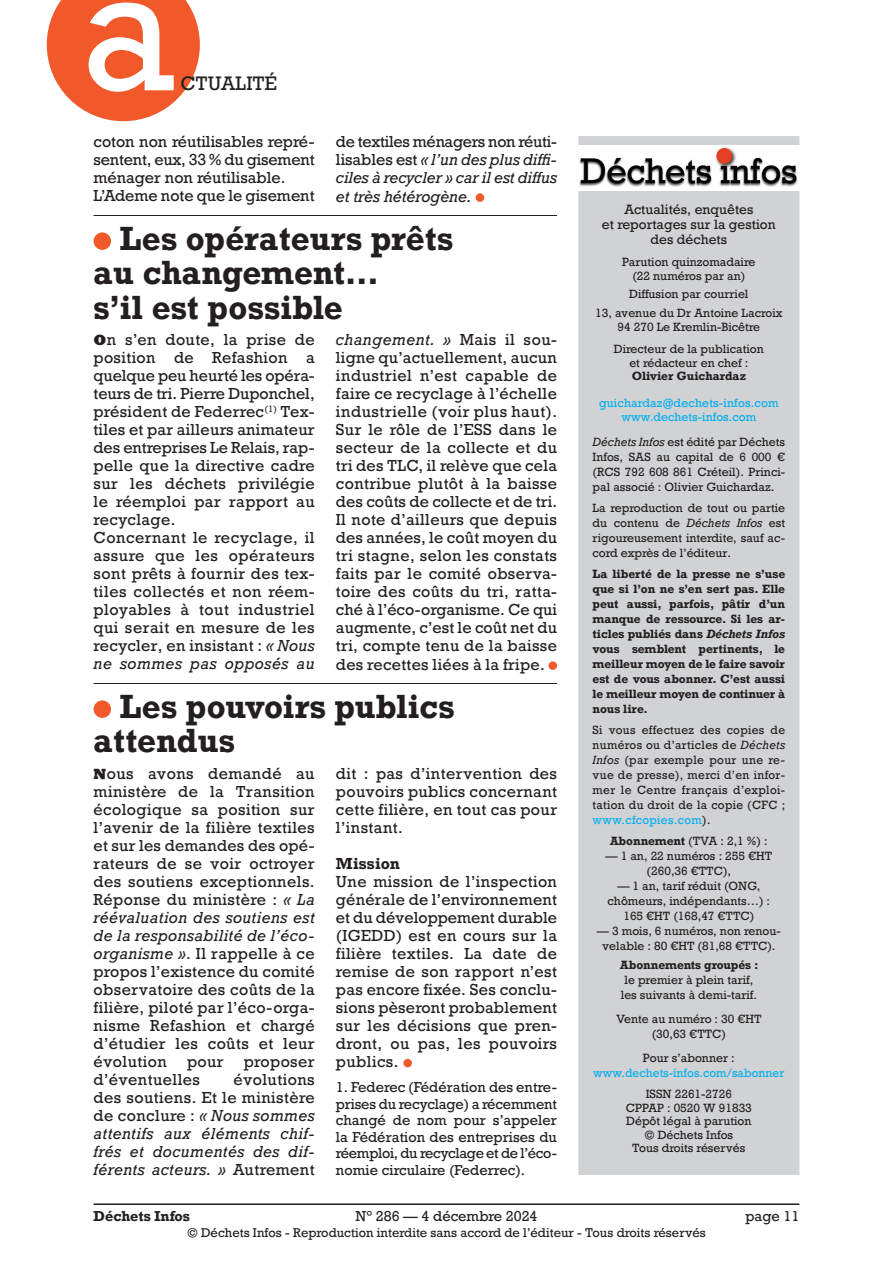
<style>
.page{position:relative;width:893px;height:1263px;background:#fff}
.page>*{position:absolute;margin:0;border:0;box-sizing:border-box;transform-origin:0 0}
.t1{font:166.5px "Rockwell";color:#fff}
.Texte_courant{font:700 31.5px/34.5px "Rockwell";letter-spacing:.01em;color:#231f20}
.t2{font:18.3px "Rockwell";color:#231f20}
.Texte_courant-2{font:15px/18px "Rockwell";letter-spacing:.025em;color:#231f20;text-align:justify}
.Texte_courant-3{font:italic 15px/18px "Rockwell";color:#231f20;text-align:justify}
.Texte_courant-4{font:15px "Rockwell";letter-spacing:-.005em;color:#231f20}
.Texte_courant-5{font:700 15px "Rockwell";letter-spacing:.015em;color:#231f20}
.Texte_courant-6{font:13.5px/16.5px "Rockwell";color:#231f20;text-align:justify}
.t3{font:700 13.5px "Rockwell";color:#231f20}
.t4{font:12.75px/15.3px "Rockwell";color:#231f20;text-align:center}
.t5{font:12px "Rockwell";color:#231f20}
.t6{font:11.25px/15px "Rockwell";color:#231f20;text-align:center}
.t7{font:700 11.25px/15px "Rockwell";color:#231f20;text-align:justify}
.Intertitre_petit{font:11.25px/15px "Rockwell";color:#00aeef;text-align:center}
.s1{font-style:normal}
.s2{font-family:"Rockwell Std";font-weight:800}
.s3{font-style:italic}
.s4{color:#00aeef}
.s5{font-weight:700}
.s6{color:#231f20}
</style>
<div class="page">
<hr style="left:94px;top:1203px;width:705px;height:2px;background:#231f20">
<div style="left:579px;top:137px;width:220px;height:1037px;background:#d1d2d4"></div>
<div style="left:578px;top:136px;width:221px;height:1039px;border:2px solid #d1d2d4"></div>
<div style="left:578px;top:185px;width:222px;height:6px;background:#fff"></div>
<img style="left:578px;top:145px;width:221px;height:42px">
<div style="left:476px;top:193px;width:8px;height:9px;background:#f1592a;border-radius:50%"></div>
<hr style="left:94px;top:215px;width:463px;height:1px;background:#231f20">
<div style="left:94px;top:232px;width:17px;height:18px;background:#f1592a;border-radius:50%"></div>
<div style="left:549px;top:661px;width:8px;height:9px;background:#f1592a;border-radius:50%"></div>
<hr style="left:94px;top:683px;width:463px;height:1px;background:#231f20">
<div style="left:94px;top:700px;width:17px;height:18px;background:#f1592a;border-radius:50%"></div>
<div style="left:403px;top:1059px;width:9px;height:8px;background:#f1592a;border-radius:50%"></div>
<svg style="left:47px;top:0;width:153px;height:121px;background:#f3734b"></svg>
<h1 class="t1" style="left:80px;top:-73px;width:98px">a</h1>
<p class="t2" style="left:180px;top:72px;width:98px">CTUALITÉ</p>
<p class="Texte_courant-3" style="left:336px;top:133px;width:223px"><span class="s1">de textiles ménagers non réuti&shy;lisables est</span> « l’un des plus diffi&shy;ciles à recycler » car il est diffus et très hétérogène.</p>
<p class="Texte_courant" style="left:94px;top:221px;width:361px;text-indent:26px">Les opérateurs prêts au changement…<br>s’il est possible</p>
<p class="Texte_courant-2" style="left:94px;top:331px;width:223px"><span class="s2">O</span>n s’en doute, la prise de position de Refashion a quelque peu heurté les opéra&shy;teurs de tri. Pierre Duponchel, président de Federrec<sup>(1)</sup> Tex&shy;tiles et par ailleurs animateur des entreprises Le Relais, rap&shy;pelle que la directive cadre sur les déchets privilégie le réemploi par rapport au recyclage.</p>
<p class="Texte_courant-2" style="left:94px;top:529px;width:223px">Concernant le recyclage, il assure que les opérateurs sont prêts à fournir des tex&shy;tiles collectés et non réem&shy;ployables à tout industriel qui serait en mesure de les recycler, en insistant : <span class="s3">« Nous ne sommes pas opposés au</span></p>
<p class="Texte_courant-2" style="left:94px;top:133px;width:223px">coton non réutilisables repré&shy;sentent, eux, 33 % du gisement ménager non réutilisable.</p>
<p class="Texte_courant-4" style="left:94px;top:187px;width:222px">L’Ademe note que le gisement</p>
<p class="Texte_courant-2" style="left:336px;top:331px;width:223px"><span class="s3">changement. »</span> Mais il sou&shy;ligne qu’actuellement, aucun industriel n’est capable de faire ce recyclage à l’échelle industrielle (voir plus haut).</p>
<p class="Texte_courant-2" style="left:336px;top:421px;width:223px">Sur le rôle de l’ESS dans le secteur de la collecte et du tri des TLC, il relève que cela contribue plutôt à la baisse des coûts de collecte et de tri.<br>Il note d’ailleurs que depuis des années, le coût moyen du tri stagne, selon les constats faits par le comité observa&shy;toire des coûts du tri, ratta&shy;ché à l’éco-organisme. Ce qui augmente, c’est le coût net du tri, compte tenu de la baisse des recettes liées à la fripe.</p>
<p class="Texte_courant" style="left:94px;top:689px;width:362px;text-indent:26px">Les pouvoirs publics attendus</p>
<p class="Texte_courant-2" style="left:94px;top:765px;width:223px"><span class="s2">N</span>ous avons demandé au ministère de la Transition écologique sa position sur l’avenir de la filière textiles et sur les demandes des opé&shy;rateurs de se voir octroyer des soutiens exceptionnels.<br>Réponse du ministère : <span class="s3">« La réévaluation des soutiens est de la responsabilité de l’éco&shy;organisme »</span>. Il rappelle à ce propos l’existence du comité observatoire des coûts de la filière, piloté par l’éco-orga&shy;nisme Refashion et chargé d’étudier les coûts et leur évolution</p>
<p class="Texte_courant-2" style="left:336px;top:765px;width:223px">dit : pas d’intervention des pouvoirs publics concernant cette filière, en tout cas pour l’instant.</p>
<p class="Texte_courant-5" style="left:336px;top:854px;width:66px">Mission</p>
<p class="Texte_courant-2" style="left:336px;top:873px;width:223px">Une mission de l’inspection générale de l’environnement et du développement durable (IGEDD) est en cours sur la filière textiles. La date de remise de son rapport n’est pas encore fixée. Ses conclu&shy;sions pèseront probablement sur les décisions que pren&shy;dront, ou pas, les pouvoirs publics.</p>
<p class="Texte_courant-6" style="left:336px;top:1079px;width:223px">1. Federec (Fédération des entre&shy;prises du recyclage) a récemment changé de nom pour s’appeler la Fédération des entreprises du réemploi, du recyclage et de l’éco&shy;nomie circulaire (Federrec).</p>
<p class="Texte_courant-2" style="left:187px;top:1053px;width:38px">pour</p>
<p class="Texte_courant-2" style="left:244px;top:1053px;width:72px">proposer</p>
<p class="Texte_courant-2" style="left:94px;top:1071px;width:108px">d’éventuelles</p>
<p class="Texte_courant-3" style="left:94px;top:1071px;width:223px;text-indent:140px"><span class="s1">évolutions des soutiens. Et le ministère de conclure :</span> « Nous sommes attentifs aux éléments chif&shy;frés et documentés des dif&shy;férents acteurs. » <span class="s1">Autrement</span></p>
<p class="t4" style="left:602px;top:202px;width:175px">Actualités, enquêtes<br>et reportages sur la gestion des déchets</p>
<p class="t6" style="left:622px;top:256px;width:135px;line-height:13.5px">Parution quinzomadaire (22 numéros par an)</p>
<p class="t6" style="left:629px;top:286px;width:121px">Diffusion par courriel</p>
<p class="t6" style="left:595px;top:306px;width:189px">13, avenue du Dr Antoine Lacroix</p>
<p class="t6" style="left:618px;top:319px;width:144px">94 270 Le Kremlin-Bicêtre</p>
<p class="t6" style="left:614px;top:342px;width:152px;line-height:13.5px">Directeur de la publication et rédacteur en chef :</p>
<p class="t7" style="left:632px;top:368px;width:116px">Olivier Guichardaz</p>
<p class="Intertitre_petit" style="left:599px;top:396px;width:181px">guichardaz@dechets-infos.com</p>
<p class="Intertitre_petit" style="left:621px;top:409px;width:136px">www.dechets-infos.com</p>
<p class="t6" style="left:593px;top:435px;width:194px;text-align:justify"><span class="s3">Déchets Infos</span> est édité par Déchets Infos, SAS au capital de 6 000 € (RCS 792 608 861 Créteil). Princi&shy;pal associé : Olivier Guichardaz.</p>
<p class="t6" style="left:593px;top:501px;width:194px;text-align:justify">La reproduction de tout ou partie du contenu de <span class="s3">Déchets Infos</span> est rigoureusement interdite, sauf ac&shy;cord exprès de l’éditeur.</p>
<p class="t7" style="left:593px;top:566px;width:194px">La liberté de la presse ne s’use que si l’on ne s’en sert pas. Elle peut aussi, parfois, pâtir d’un manque de ressource. Si les ar&shy;ticles publiés dans <span class="s3">Déchets Infos </span>vous semblent pertinents, le meilleur moyen de le faire savoir est de vous abonner. C’est aussi le meilleur moyen de continuer à nous lire.</p>
<p class="t6" style="left:593px;top:723px;width:194px;text-align:justify">Si vous effectuez des copies de numéros ou d’articles de <span class="s3">Déchets Infos</span> (par exemple pour une re&shy;vue de presse), merci d’en infor&shy;mer le Centre français d’exploi&shy;tation du droit de la copie (CFC ; <span class="s4">www.cfcopies.com</span>).</p>
<p class="t6" style="left:610px;top:834px;width:159px"><span class="s5">Abonnement</span> (TVA : 2,1 %) :</p>
<p class="t6" style="left:605px;top:849px;width:168px">— 1 an, 22 numéros : 255 €HT (260,36 €TTC),</p>
<p class="t6" style="left:608px;top:879px;width:164px">— 1 an, tarif réduit (ONG, chômeurs, indépendants…) :<br>165 €HT (168,47 €TTC)</p>
<p class="t6" style="left:597px;top:924px;width:186px">— 3 mois, 6 numéros, non renou&shy;velable : 80 €HT (81,68 €TTC).</p>
<p class="t6" style="left:620px;top:958px;width:140px"><span class="s5">Abonnements groupés : </span>le premier à plein tarif, les suivants à demi-tarif.</p>
<p class="t6" style="left:616px;top:1012px;width:147px">Vente au numéro : 30 €HT (30,63 €TTC)</p>
<p class="Intertitre_petit" style="left:593px;top:1051px;width:193px"><span class="s6">Pour s’abonner : </span>www.dechets-infos.com/sabonner</p>
<p class="t6" style="left:646px;top:1087px;width:88px">ISSN 2261-2726</p>
<p class="t6" style="left:626px;top:1100px;width:128px">CPPAP : 0520 W 91833</p>
<p class="t6" style="left:626px;top:1114px;width:127px">Dépôt légal à parution</p>
<p class="t6" style="left:644px;top:1127px;width:90px">© Déchets Infos</p>
<p class="t6" style="left:632px;top:1141px;width:115px">Tous droits réservés</p>
<p class="t3" style="left:94px;top:1207px;width:98px">Déchets Infos</p>
<p class="Texte_courant-6" style="left:355px;top:1208px;width:184px">N° 286 — 4 décembre 2024</p>
<p class="Texte_courant-6" style="left:745px;top:1208px;width:55px">page 11</p>
<p class="t5" style="left:187px;top:1225px;width:520px">© Déchets Infos - Reproduction interdite sans accord de l’éditeur - Tous droits réservés</p>
</div>
